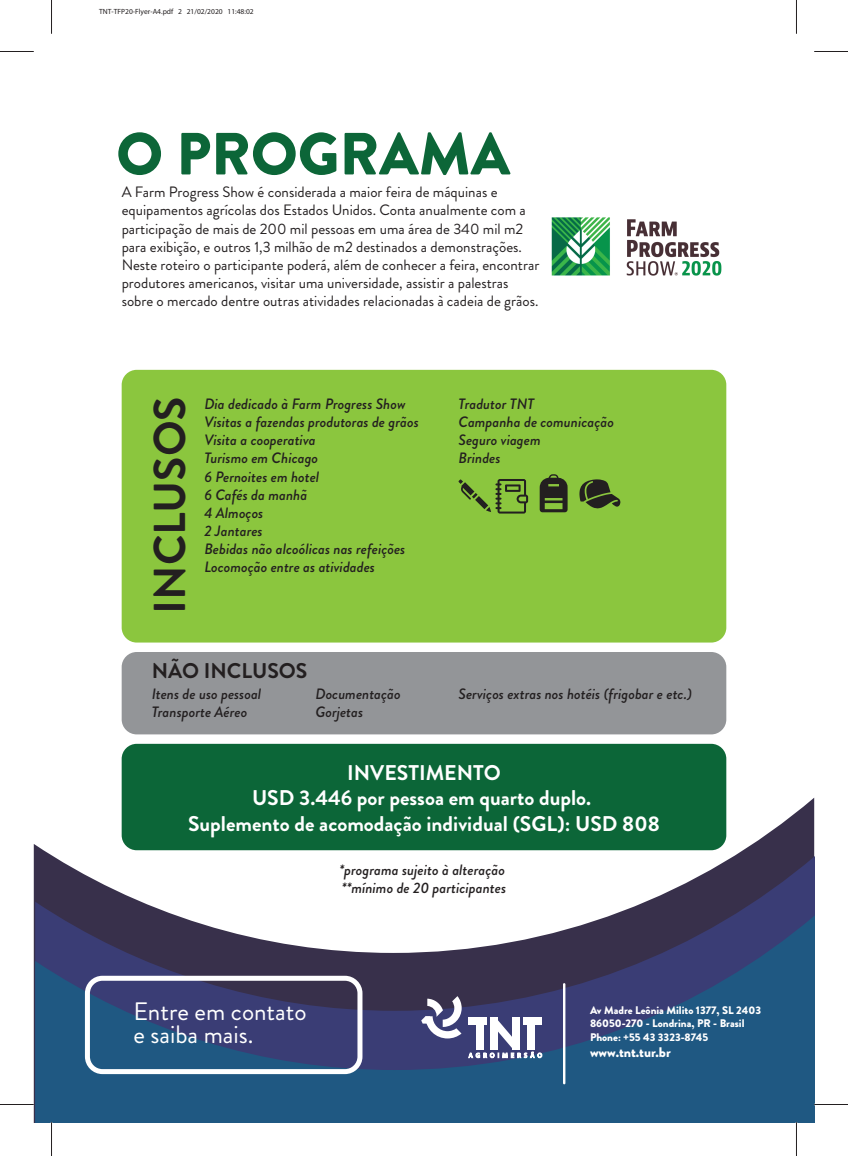
<style>
.page{position:relative;width:848px;height:1156px;background:#fff}
.page>*{position:absolute;margin:0;border:0;box-sizing:border-box;transform-origin:0 0}
.t1{font:900 59.38px "Brandon Grotesque";color:#0c6638}
.t2{font:700 44.62px "Brandon Grotesque";color:#231f20}
.t3{font:25.25px/22.5px "Brandon Grotesque";color:#fff}
.t4{font:700 21.25px/25.5px "Brandon Grotesque";color:#fff;text-align:center}
.t5{font:700 21.25px "Brandon Grotesque";color:#231f20}
.t6{font:15px/18px "Brandon Grotesque";color:#231f20}
.t7{font:italic 500 15px/18px "Brandon Grotesque";color:#231f20}
.t8{font:900 13.88px "Brandon Grotesque";color:#fff}
.t9{font:900 11px/13.2px "Brandon Grotesque";color:#fff}
.t10{font:7.5px "Myriad Pro";color:#231f20}
</style>
<div class="page">
<svg style="left:34px;top:797px;width:779px;height:325px"></svg>
<svg style="left:35px;top:855px;width:778px;height:59px"></svg>
<svg style="left:35px;top:914px;width:778px;height:208px;background:#3c567d"></svg>
<div style="left:122px;top:743px;width:603px;height:107px;background:#0c6638;border-radius:15px"></div>
<div style="left:122px;top:652px;width:603px;height:82px;background:#939598;border-radius:15px"></div>
<div style="left:122px;top:370px;width:603px;height:272px;background:#8bc63e;border-radius:15px"></div>
<svg style="left:421px;top:996px;width:40px;height:42px"></svg>
<div style="left:468px;top:1017px;width:18px;height:7px;background:#fff"></div>
<div style="left:523px;top:1017px;width:18px;height:7px;background:#fff"></div>
<div style="left:512px;top:1017px;width:7px;height:32px;background:#fff"></div>
<div style="left:490px;top:1017px;width:7px;height:32px;background:#fff"></div>
<svg style="left:467px;top:1020px;width:75px;height:47px"></svg>
<hr style="left:562px;top:983px;width:3px;height:101px;background:#fff">
<div style="left:85px;top:975px;width:277px;height:98px;border:5px solid #fff;border-radius:15px"></div>
<svg style="left:475px;top:496px;width:13px;height:13px"></svg>
<svg style="left:458px;top:479px;width:19px;height:20px"></svg>
<svg style="left:539px;top:474px;width:28px;height:38px"></svg>
<svg style="left:485px;top:479px;width:43px;height:34px"></svg>
<svg style="left:579px;top:479px;width:41px;height:29px"></svg>
<img style="left:551px;top:217px;width:171px;height:59px">
<hr style="left:0;top:51px;width:34px;height:1px;background:#231f20">
<hr style="left:813px;top:51px;width:34px;height:1px;background:#231f20">
<hr style="left:0;top:1104px;width:34px;height:1px;background:#231f20">
<hr style="left:813px;top:1104px;width:34px;height:1px;background:#231f20">
<hr style="left:51px;top:0;width:1px;height:34px;background:#231f20">
<hr style="left:51px;top:1122px;width:1px;height:33px;background:#231f20">
<hr style="left:795px;top:0;width:1px;height:34px;background:#231f20">
<hr style="left:795px;top:1122px;width:1px;height:33px;background:#231f20">
<p class="t10" style="left:99px;top:7px;width:156px">TNT-TFP20-Flyer-A4.pdf 2 21/02/2020 11:48:02</p>
<h1 class="t1" style="left:116px;top:112px;width:395px">O PROGRAMA</h1>
<p class="t6" style="left:122px;top:183px;width:419px">A Farm Progress Show é considerada a maior feira de máquinas e equipamentos agrícolas dos Estados Unidos. Conta anualmente com a participação de mais de 200 mil pessoas em uma área de 340 mil m2 para exibição, e outros 1,3 milhão de m2 destinados a demonstrações.<br>Neste roteiro o participante poderá, além de conhecer a feira, encontrar produtores americanos, visitar uma universidade, assistir a palestras sobre o mercado dentre outras atividades relacionadas à cadeia de grãos.</p>
<h2 class="t2" style="left:138px;top:613px;width:219px;rotate:-90deg">INCLUSOS</h2>
<p class="t7" style="left:204px;top:395px;width:216px">Dia dedicado à Farm Progress Show<br>Visitas a fazendas produtoras de grãos<br>Visita a cooperativa<br>Turismo em Chicago<br>6 Pernoites em hotel<br>6 Cafés da manhã<br>4 Almoços<br>2 Jantares<br>Bebidas não alcoólicas nas refeições<br>Locomoção entre as atividades</p>
<h3 class="t5" style="left:152px;top:655px;width:157px">NÃO INCLUSOS</h3>
<p class="t7" style="left:458px;top:395px;width:157px">Tradutor TNT<br>Campanha de comunicação<br>Seguro viagem<br>Brindes</p>
<p class="t7" style="left:152px;top:685px;width:111px">Itens de uso pessoal<br>Transporte Aéreo</p>
<p class="t7" style="left:315px;top:685px;width:87px">Documentação<br>Gorjetas</p>
<p class="t7" style="left:458px;top:685px;width:235px">Serviços extras nos hotéis (frigobar e etc.)</p>
<h3 class="t4" style="left:188px;top:760px;width:473px">INVESTIMENTO<br>USD 3.446 por pessoa em quarto duplo.<br>Suplemento de acomodação individual (SGL): USD 808</h3>
<p class="t7" style="left:339px;top:861px;width:168px">*programa sujeito à alteração **mínimo de 20 participantes</p>
<h3 class="t3" style="left:133px;top:1000px;width:175px">Entre em contato e saiba mais.</h3>
<p class="t9" style="left:589px;top:1003px;width:172px">Av Madre Leônia Milito 1377, SL 2403<br>86050-270 - Londrina, PR - Brasil<br>Phone: +55 43 3323-8745</p>
<p class="t8" style="left:589px;top:1042px;width:82px">www.tnt.tur.br</p>
</div>
